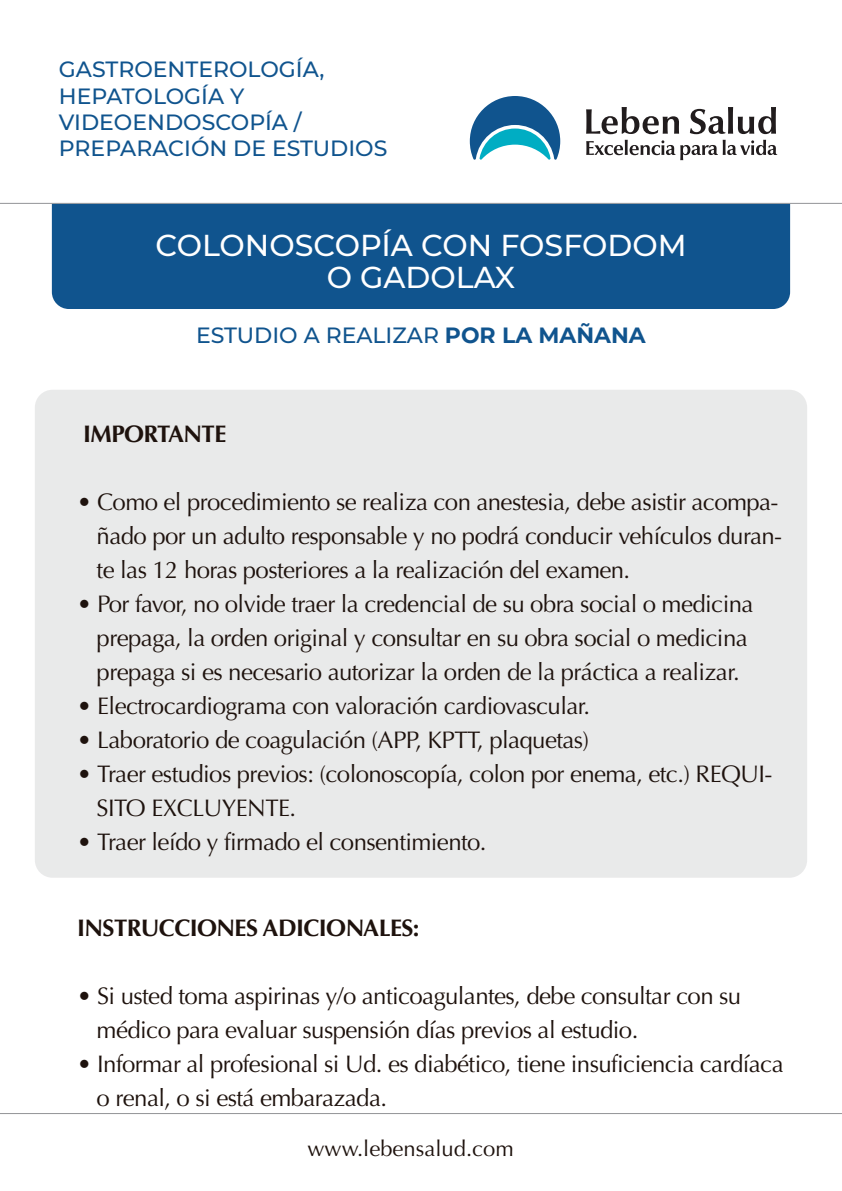
<style>
.page{position:relative;width:842px;height:1191px;background:#fff}
.page>*{position:absolute;margin:0;border:0;box-sizing:border-box;transform-origin:0 0}
.t1{font:500 30.2px/32px "Montserrat";color:#fff;text-align:center}
.t2{font:24px/34px "Optima";letter-spacing:-.025em;color:#1e120d}
.t3{font:700 24px "Optima";letter-spacing:-.025em;color:#1e120d}
.t4{font:500 22px/26.4px "Montserrat";color:#10548e}
.t5{font:22px "Optima";color:#1e120d}
.s1{font-weight:700}
</style>
<div class="page">
<hr style="left:0;top:203px;width:842px;height:1px;background:#939497">
<hr style="left:0;top:1113px;width:842px;height:1px;background:#939497">
<svg style="left:470px;top:96px;width:90px;height:64px"></svg>
<svg style="left:586px;top:107px;width:93px;height:27px"></svg>
<svg style="left:690px;top:107px;width:86px;height:27px"></svg>
<svg style="left:586px;top:140px;width:191px;height:20px"></svg>
<div style="left:52px;top:204px;width:738px;height:105px;background:#10548e"></div>
<div style="left:35px;top:390px;width:772px;height:487px;background:#e9eaea;border-radius:18px"></div>
<p class="t4" style="left:59px;top:55px;width:330px">GASTROENTEROLOGÍA,<br>HEPATOLOGÍA Y<br>VIDEOENDOSCOPÍA /<br>PREPARACIÓN DE ESTUDIOS</p>
<p class="t1" style="left:155px;top:228px;width:533px">COLONOSCOPÍA CON FOSFODOM<br>O GADOLAX</p>
<p class="t4" style="left:196px;top:321px;width:451px">ESTUDIO A REALIZAR <span class="s1">POR LA MAÑANA</span></p>
<p class="t3" style="left:83px;top:420px;width:145px">IMPORTANTE</p>
<p class="t2" style="left:97px;top:485px;width:687px;text-indent:-19px"><span class="s1">•</span> Como el procedimiento se realiza con anestesia, debe asistir acompa&shy;ñado por un adulto responsable y no podrá conducir vehículos duran&shy;te las 12 horas posteriores a la realización del examen.</p>
<p class="t2" style="left:77px;top:587px;width:678px;text-align:center"><span class="s1">•</span> Por favor, no olvide traer la credencial de su obra social o medicina prepaga, la orden original y consultar en su obra social o medicina prepaga si es necesario autorizar la orden de la práctica a realizar.</p>
<p class="t2" style="left:77px;top:689px;width:514px"><span class="s1">•</span> Electrocardiograma con valoración cardiovascular.</p>
<p class="t2" style="left:77px;top:723px;width:514px"><span class="s1">•</span> Laboratorio de coagulación (APP, KPTT, plaquetas)</p>
<p class="t2" style="left:97px;top:757px;width:677px;text-indent:-19px"><span class="s1">•</span> Traer estudios previos: (colonoscopía, colon por enema, etc.) REQUI-<br>SITO EXCLUYENTE.</p>
<p class="t2" style="left:77px;top:825px;width:411px"><span class="s1">•</span> Traer leído y firmado el consentimiento.</p>
<p class="t3" style="left:77px;top:914px;width:344px">INSTRUCCIONES ADICIONALES:</p>
<p class="t2" style="left:97px;top:979px;width:646px;text-indent:-19px"><span class="s1">•</span> Si usted toma aspirinas y/o anticoagulantes, debe consultar con su médico para evaluar suspensión días previos al estudio.</p>
<p class="t2" style="left:97px;top:1047px;width:688px;text-indent:-19px"><span class="s1">•</span> Informar al profesional si Ud. es diabético, tiene insuficiencia cardíaca o renal, o si está embarazada.</p>
<p class="t5" style="left:307px;top:1135px;width:208px">www.lebensalud.com</p>
</div>
